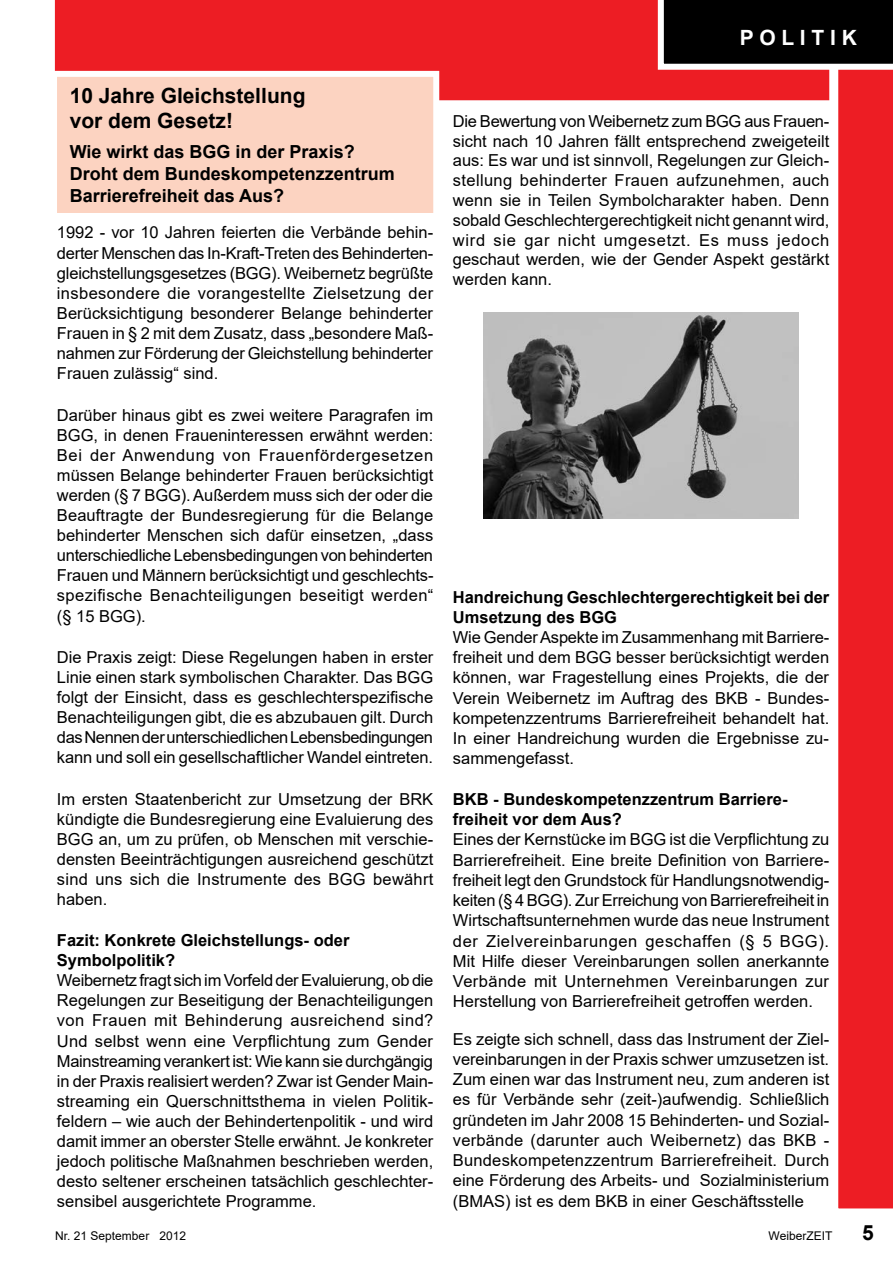
<style>
.page{position:relative;width:893px;height:1263px;background:#fff}
.page>*{position:absolute;margin:0;border:0;box-sizing:border-box;transform-origin:0 0}
.t1{font:700 21px/25.2px "Arial";color:#000}
.t2{font:700 21px "Arial";color:#fff}
.t3{font:700 18px/21.6px "Arial";color:#000}
.t4{font:16.5px/20.1px "Arial";color:#000;text-align:justify}
.t5{font:700 16.5px/19.8px "Arial";color:#000}
.t6{font:12px "Arial";color:#000}
</style>
<div class="page">
<div style="left:54px;top:0;width:775px;height:101px;background:#ed1d24"></div>
<svg style="left:829px;top:70px;width:64px;height:1139px"></svg>
<svg style="left:658px;top:0;width:235px;height:70px;background:#1c1b1b"></svg>
<div style="left:51px;top:71px;width:388px;height:148px;background:#fcd3c1;border:6px solid #fff"></div>
<img style="left:483px;top:313px;width:316px;height:206px">
<h1 class="t1" style="left:70px;top:83px;width:237px">10 Jahre Gleichstellung vor dem Gesetz!</h1>
<h1 class="t3" style="left:70px;top:142px;width:327px">Wie wirkt das BGG in der Praxis?<br>Droht dem Bundeskompetenzzentrum<br>Barrierefreiheit das Aus?</h1>
<p class="t4" style="left:57px;top:222px;width:378px">1992 - vor 10 Jahren feierten die Verbände behin&shy;derter Menschen das In-Kraft-Treten des Behinderten&shy;gleichstellungsgesetzes (BGG). Weibernetz begrüßte insbesondere die vorangestellte Zielsetzung der Berücksichtigung besonderer Belange behinderter Frauen in § 2 mit dem Zusatz, dass „besondere Maß&shy;nahmen zur Förderung der Gleichstellung behinderter Frauen zulässig“ sind.</p>
<p class="t4" style="left:57px;top:405px;width:378px">Darüber hinaus gibt es zwei weitere Paragrafen im BGG, in denen Fraueninteressen erwähnt werden:<br>Bei der Anwendung von Frauenfördergesetzen müssen Belange behinderter Frauen berücksichtigt werden (§ 7 BGG). Außerdem muss sich der oder die Beauftragte der Bundesregierung für die Belange behinderter Menschen sich dafür einsetzen, „dass unterschiedliche Lebensbedingungen von behinderten Frauen und Männern berücksichtigt und geschlechts&shy;spezifische Benachteiligungen beseitigt werden“ (§ 15 BGG).</p>
<p class="t4" style="left:57px;top:647px;width:378px">Die Praxis zeigt: Diese Regelungen haben in erster Linie einen stark symbolischen Charakter. Das BGG folgt der Einsicht, dass es geschlechterspezifische Benachteiligungen gibt, die es abzubauen gilt. Durch das Nennen der unterschiedlichen Lebensbedingungen kann und soll ein gesellschaftlicher Wandel eintreten.</p>
<p class="t4" style="left:57px;top:789px;width:378px">Im ersten Staatenbericht zur Umsetzung der BRK kündigte die Bundesregierung eine Evaluierung des BGG an, um zu prüfen, ob Menschen mit verschie&shy;densten Beeinträchtigungen ausreichend geschützt sind uns sich die Instrumente des BGG bewährt haben.</p>
<h2 class="t5" style="left:57px;top:931px;width:294px">Fazit: Konkrete Gleichstellungs- oder<br>Symbolpolitik?</h2>
<p class="t4" style="left:57px;top:970px;width:378px">Weibernetz fragt sich im Vorfeld der Evaluierung, ob die Regelungen zur Beseitigung der Benachteiligungen von Frauen mit Behinderung ausreichend sind?<br>Und selbst wenn eine Verpflichtung zum Gender Mainstreaming verankert ist: Wie kann sie durchgängig in der Praxis realisiert werden? Zwar ist Gender Main&shy;streaming ein Querschnittsthema in vielen Politik&shy;feldern – wie auch der Behindertenpolitik - und wird damit immer an oberster Stelle erwähnt. Je konkreter jedoch politische Maßnahmen beschrieben werden, desto seltener erscheinen tatsächlich geschlechter&shy;sensibel ausgerichtete Programme.</p>
<p class="t2" style="left:740px;top:23px;width:119px">P O L I T I K</p>
<p class="t4" style="left:453px;top:111px;width:378px">Die Bewertung von Weibernetz zum BGG aus Frauen&shy;sicht nach 10 Jahren fällt entsprechend zweigeteilt aus: Es war und ist sinnvoll, Regelungen zur Gleich&shy;stellung behinderter Frauen aufzunehmen, auch wenn sie in Teilen Symbolcharakter haben. Denn sobald Geschlechtergerechtigkeit nicht genannt wird, wird sie gar nicht umgesetzt. Es muss jedoch geschaut werden, wie der Gender Aspekt gestärkt werden kann.</p>
<h2 class="t5" style="left:453px;top:587px;width:378px">Handreichung Geschlechtergerechtigkeit bei der<br>Umsetzung des BGG</h2>
<p class="t4" style="left:453px;top:627px;width:378px">Wie Gender Aspekte im Zusammenhang mit Barriere&shy;freiheit und dem BGG besser berücksichtigt werden können, war Fragestellung eines Projekts, die der Verein Weibernetz im Auftrag des BKB - Bundes&shy;kompetenzzentrums Barrierefreiheit behandelt hat.<br>In einer Handreichung wurden die Ergebnisse zu&shy;sammengefasst.</p>
<h2 class="t5" style="left:453px;top:790px;width:336px">BKB - Bundeskompetenzzentrum Barriere&shy;freiheit vor dem Aus?</h2>
<p class="t4" style="left:453px;top:829px;width:378px">Eines der Kernstücke im BGG ist die Verpflichtung zu Barrierefreiheit. Eine breite Definition von Barriere&shy;freiheit legt den Grundstock für Handlungsnotwendig&shy;keiten (§ 4 BGG). Zur Erreichung von Barrierefreiheit in Wirtschaftsunternehmen wurde das neue Instrument der Zielvereinbarungen geschaffen (§ 5 BGG).<br>Mit Hilfe dieser Vereinbarungen sollen anerkannte Verbände mit Unternehmen Vereinbarungen zur Herstellung von Barrierefreiheit getroffen werden.</p>
<p class="t4" style="left:453px;top:1028px;width:378px">Es zeigte sich schnell, dass das Instrument der Ziel&shy;vereinbarungen in der Praxis schwer umzusetzen ist.<br>Zum einen war das Instrument neu, zum anderen ist es für Verbände sehr (zeit-)aufwendig. Schließlich gründeten im Jahr 2008 15 Behinderten- und Sozial&shy;verbände (darunter auch Weibernetz) das BKB - Bundeskompetenzzentrum Barrierefreiheit. Durch eine Förderung des Arbeits- und Sozialministerium (BMAS) ist es dem BKB in einer Geschäftsstelle</p>
<p class="t6" style="left:55px;top:1228px;width:132px">Nr. 21 September 2012</p>
<p class="t6" style="left:768px;top:1228px;width:65px">WeiberZEIT</p>
<p class="t1" style="left:862px;top:1220px;width:13px">5</p>
</div>
